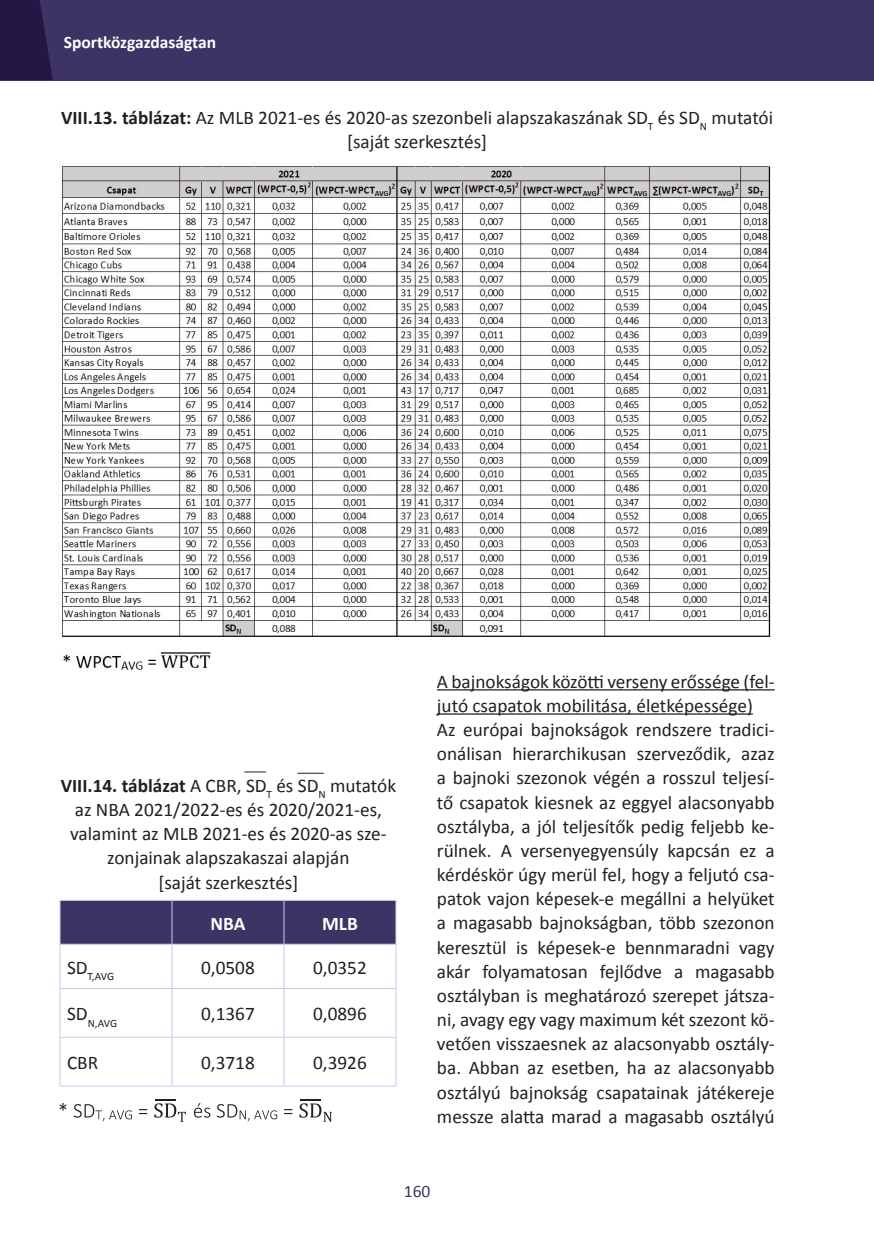
<style>
.page{position:relative;width:874px;height:1241px;background:#fff}
.page>*{position:absolute;margin:0;border:0;box-sizing:border-box;transform-origin:0 0}
.t1{font:19.25px/24.2px "Calibri";color:#231f20;text-align:center}
.t2{font:700 19.25px "Calibri";color:#fff}
.t3{font:700 17.5px "Calibri";color:#fff}
.t4{font:17.5px "Calibri";color:#3e3365}
.t5{font:11.2px "Calibri";letter-spacing:-.03em;color:#231f20}
.s1{font-weight:700}
</style>
<div class="page">
<div style="left:0;top:0;width:873px;height:81px;background:#3e3365"></div>
<svg style="left:0;top:0;width:53px;height:80px;background:#281a47"></svg>
<hr style="left:437px;top:689px;width:337px;height:1px;background:#231f20">
<hr style="left:437px;top:713px;width:315px;height:1px;background:#231f20">
<img style="left:60px;top:166px;width:711px;height:504px">
<div style="left:61px;top:900px;width:334px;height:43px;background:#3e3365"></div>
<hr style="left:60px;top:899px;width:112px;height:1px;background:#c0cce9">
<hr style="left:60px;top:900px;width:1px;height:43px;background:#c0cce9">
<hr style="left:172px;top:899px;width:112px;height:1px;background:#c0cce9">
<hr style="left:171px;top:900px;width:1px;height:43px;background:#c0cce9">
<hr style="left:284px;top:899px;width:112px;height:1px;background:#c0cce9">
<hr style="left:283px;top:900px;width:1px;height:43px;background:#c0cce9">
<hr style="left:395px;top:900px;width:1px;height:43px;background:#c0cce9">
<hr style="left:60px;top:943px;width:112px;height:1px;background:#c0cce9">
<hr style="left:60px;top:944px;width:1px;height:43px;background:#c0cce9">
<hr style="left:172px;top:943px;width:112px;height:1px;background:#c0cce9">
<hr style="left:171px;top:944px;width:1px;height:43px;background:#c0cce9">
<hr style="left:284px;top:943px;width:112px;height:1px;background:#c0cce9">
<hr style="left:283px;top:944px;width:1px;height:43px;background:#c0cce9">
<hr style="left:395px;top:944px;width:1px;height:43px;background:#c0cce9">
<hr style="left:60px;top:987px;width:112px;height:1px;background:#c0cce9">
<hr style="left:60px;top:988px;width:1px;height:48px;background:#c0cce9">
<hr style="left:172px;top:987px;width:112px;height:1px;background:#c0cce9">
<hr style="left:171px;top:988px;width:1px;height:48px;background:#c0cce9">
<hr style="left:284px;top:987px;width:112px;height:1px;background:#c0cce9">
<hr style="left:283px;top:988px;width:1px;height:48px;background:#c0cce9">
<hr style="left:395px;top:988px;width:1px;height:48px;background:#c0cce9">
<hr style="left:60px;top:1036px;width:112px;height:1px;background:#c0cce9">
<hr style="left:60px;top:1037px;width:1px;height:48px;background:#c0cce9">
<hr style="left:172px;top:1036px;width:112px;height:1px;background:#c0cce9">
<hr style="left:171px;top:1037px;width:1px;height:48px;background:#c0cce9">
<hr style="left:284px;top:1036px;width:112px;height:1px;background:#c0cce9">
<hr style="left:283px;top:1037px;width:1px;height:48px;background:#c0cce9">
<hr style="left:395px;top:1037px;width:1px;height:48px;background:#c0cce9">
<hr style="left:60px;top:1085px;width:112px;height:1px;background:#c0cce9">
<hr style="left:172px;top:1085px;width:112px;height:1px;background:#c0cce9">
<hr style="left:284px;top:1085px;width:112px;height:1px;background:#c0cce9">
<svg style="left:244px;top:771px;width:22px;height:1px"></svg>
<svg style="left:297px;top:772px;width:26px;height:1px"></svg>
<svg style="left:60px;top:1103px;width:6px;height:7px"></svg>
<svg style="left:74px;top:1104px;width:58px;height:17px"></svg>
<svg style="left:139px;top:1109px;width:8px;height:2px"></svg>
<svg style="left:194px;top:1103px;width:16px;height:14px"></svg>
<svg style="left:217px;top:1104px;width:60px;height:17px"></svg>
<svg style="left:284px;top:1109px;width:8px;height:2px"></svg>
<svg style="left:154px;top:1099px;width:32px;height:22px"></svg>
<svg style="left:299px;top:1099px;width:33px;height:22px"></svg>
<p class="t3" style="left:64px;top:30px;width:154px">Sportközgazdaságtan</p>
<p class="t1" style="left:61px;top:105px;width:713px"><span class="s1">VIII.13. táblázat:</span> Az MLB 2021-es és 2020-as szezonbeli alapszakaszának SD<sub>T</sub> és SD<sub>N</sub> mutatói [saját szerkesztés]</p>
<p class="t1" style="left:61px;top:772px;width:337px"><span class="s1">VIII.14. táblázat</span> A CBR, SD<sub>T</sub> és SD<sub>N</sub> mutatók az NBA 2021/2022-es és 2020/2021-es, valamint az MLB 2021-es és 2020-as sze&shy;zonjainak alapszakaszai alapján</p>
<p class="t1" style="left:158px;top:869px;width:141px">[saját szerkesztés]</p>
<p class="t2" style="left:210px;top:909px;width:36px">NBA</p>
<p class="t2" style="left:322px;top:909px;width:37px">MLB</p>
<p class="t5" style="left:67px;top:968px;width:49px"><sup>SD</sup>T,AVG</p>
<p class="t1" style="left:201px;top:954px;width:55px">0,0508</p>
<p class="t1" style="left:313px;top:954px;width:55px">0,0352</p>
<p class="t5" style="left:67px;top:1014px;width:52px"><sup>SD</sup>N,AVG</p>
<p class="t1" style="left:201px;top:1000px;width:55px">0,1367</p>
<p class="t1" style="left:313px;top:1000px;width:55px">0,0896</p>
<p class="t1" style="left:67px;top:1049px;width:33px">CBR</p>
<p class="t1" style="left:201px;top:1049px;width:55px">0,3718</p>
<p class="t1" style="left:313px;top:1049px;width:55px">0,3926</p>
<p class="t1" style="left:437px;top:668px;width:339px;text-align:left">A bajnokságok közötti verseny erőssége (fel&shy;jutó csapatok mobilitása, életképessége)</p>
<p class="t1" style="left:437px;top:717px;width:339px;text-align:justify">Az európai bajnokságok rendszere tradici&shy;onálisan hierarchikusan szerveződik, azaz a bajnoki szezonok végén a rosszul teljesí&shy;tő csapatok kiesnek az eggyel alacsonyabb osztályba, a jól teljesítők pedig feljebb ke&shy;rülnek. A versenyegyensúly kapcsán ez a kérdéskör úgy merül fel, hogy a feljutó csa&shy;patok vajon képesek-e megállni a helyüket a magasabb bajnokságban, több szezonon keresztül is képesek-e bennmaradni vagy akár folyamatosan fejlődve a magasabb osztályban is meghatározó szerepet játsza&shy;ni, avagy egy vagy maximum két szezont kö&shy;vetően visszaesnek az alacsonyabb osztály&shy;ba. Abban az esetben, ha az alacsonyabb osztályú bajnokság csapatainak játékereje messze alatta marad a magasabb osztályú</p>
<p class="t4" style="left:403px;top:1178px;width:28px">160</p>
</div>
